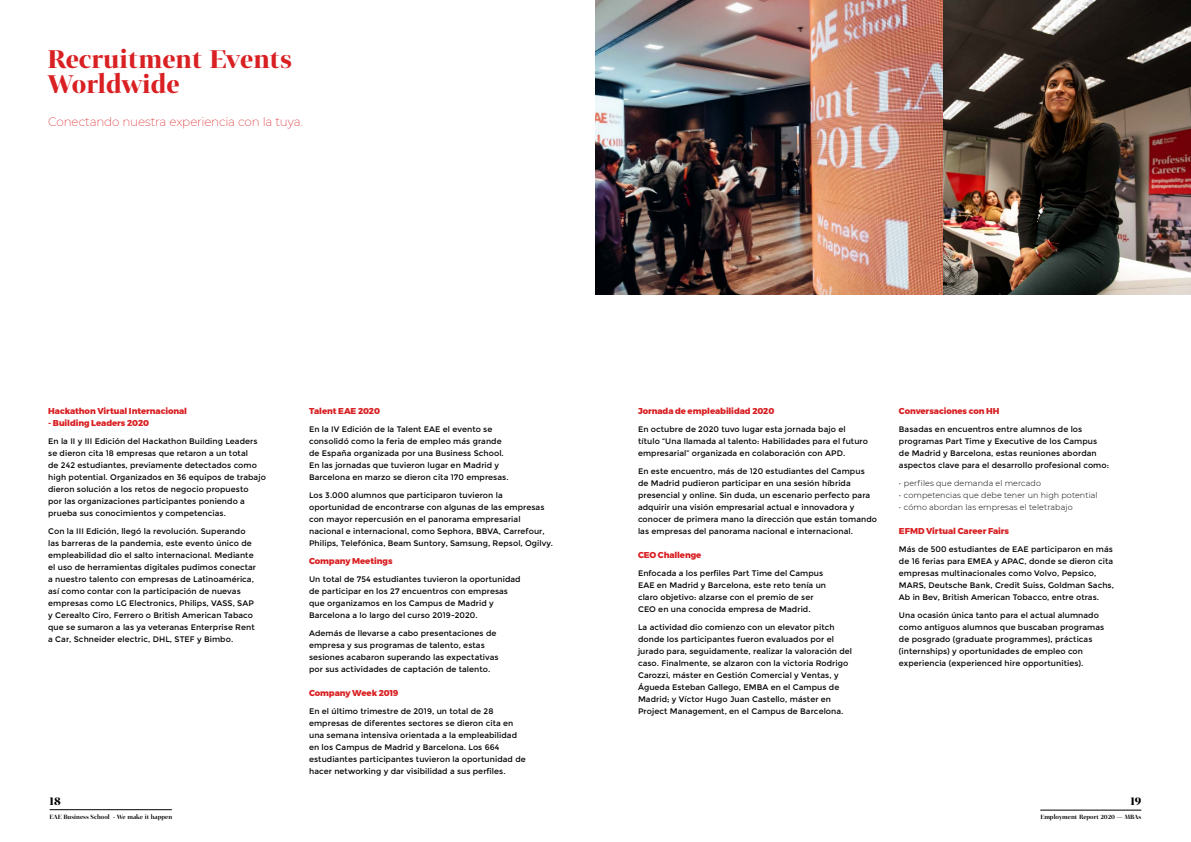
<style>
.page{position:relative;width:1191px;height:842px;background:#fff}
.page>*{position:absolute;margin:0;border:0;box-sizing:border-box;transform-origin:0 0}
.t1{font:700 25px/25px "Tabac G1";color:#d92023}
.t2{font:200 12px "Montserrat";letter-spacing:-.015em;color:#d92023}
.t3{font:700 11px "Tabac G1";color:#000}
.t4{font:800 8.5px "Montserrat";letter-spacing:-.01em;color:#d92023}
.t5{font:8px/12px "Montserrat";letter-spacing:.01em;color:#000}
.t6{font:300 8px "Montserrat";letter-spacing:.01em;color:#000}
.t7{font:600 6px "Tabac G1";color:#000}
.s1{font-family:"Montserrat";font-weight:300}
</style>
<div class="page">
<img style="left:595px;top:0;width:348px;height:294px">
<img style="left:943px;top:0;width:248px;height:294px">
<hr style="left:1040px;top:810px;width:101px;height:1px;background:#000">
<hr style="left:50px;top:809px;width:122px;height:1px;background:#000">
<h1 class="t1" style="left:47px;top:46px;width:246px">Recruitment Events<br>Worldwide</h1>
<h2 class="t2" style="left:48px;top:114px;width:256px">Conectando nuestra experiencia con la tuya.</h2>
<p class="t4" style="left:48px;top:404px;width:140px">Hackathon Virtual Internacional</p>
<p class="t4" style="left:48px;top:416px;width:102px">- Building Leaders 2020</p>
<p class="t5" style="left:48px;top:435px;width:219px">En la II y III Edición del Hackathon Building Leaders se dieron cita 18 empresas que retaron a un total<br>de 242 estudiantes, previamente detectados como high potential. Organizados en 36 equipos de trabajo dieron solución a los retos de negocio propuesto<br>por las organizaciones participantes poniendo a prueba sus conocimientos y competencias.</p>
<p class="t5" style="left:48px;top:525px;width:209px">Con la III Edición, llegó la revolución. Superando las barreras de la pandemia, este evento único de empleabilidad dio el salto internacional. Mediante el uso de herramientas digitales pudimos conectar a nuestro talento con empresas de Latinoamérica, así como contar con la participación de nuevas empresas como LG Electronics, Philips, VASS, SAP y Cerealto Ciro, Ferrero o British American Tabaco que se sumaron a las ya veteranas Enterprise Rent a Car, Schneider electric, DHL, STEF y Bimbo.</p>
<h3 class="t3" style="left:50px;top:794px;width:13px">18</h3>
<p class="t7" style="left:50px;top:813px;width:124px">EAE Business School - We make it happen</p>
<p class="t4" style="left:309px;top:404px;width:72px">Talent EAE 2020</p>
<p class="t5" style="left:309px;top:423px;width:201px">En la IV Edición de la Talent EAE el evento se consolidó como la feria de empleo más grande de España organizada por una Business School.<br>En las jornadas que tuvieron lugar en Madrid y Barcelona en marzo se dieron cita 170 empresas.</p>
<p class="t5" style="left:309px;top:489px;width:245px">Los 3.000 alumnos que participaron tuvieron la oportunidad de encontrarse con algunas de las empresas con mayor repercusión en el panorama empresarial nacional e internacional, como Sephora, BBVA, Carrefour, Philips, Telefónica, Beam Suntory, Samsung, Repsol, Ogilvy.</p>
<p class="t4" style="left:309px;top:554px;width:85px">Company Meetings</p>
<p class="t5" style="left:309px;top:573px;width:213px">Un total de 754 estudiantes tuvieron la oportunidad de participar en los 27 encuentros con empresas que organizamos en los Campus de Madrid y Barcelona a lo largo del curso 2019-2020.</p>
<p class="t5" style="left:309px;top:627px;width:191px">Además de llevarse a cabo presentaciones de empresa y sus programas de talento, estas sesiones acabaron superando las expectativas por sus actividades de captación de talento.</p>
<p class="t4" style="left:309px;top:686px;width:91px">Company Week 2019</p>
<p class="t5" style="left:309px;top:705px;width:218px">En el último trimestre de 2019, un total de 28 empresas de diferentes sectores se dieron cita en una semana intensiva orientada a la empleabilidad en los Campus de Madrid y Barcelona. Los 664 estudiantes participantes tuvieron la oportunidad de hacer networking y dar visibilidad a sus perfiles.</p>
<p class="t4" style="left:638px;top:404px;width:138px">Jornada de empleabilidad 2020</p>
<p class="t5" style="left:638px;top:423px;width:231px">En octubre de 2020 tuvo lugar esta jornada bajo el título “Una llamada al talento: Habilidades para el futuro empresarial” organizada en colaboración con APD.</p>
<p class="t5" style="left:638px;top:465px;width:240px">En este encuentro, más de 120 estudiantes del Campus de Madrid pudieron participar en una sesión híbrida presencial y online. Sin duda, un escenario perfecto para adquirir una visión empresarial actual e innovadora y conocer de primera mano la dirección que están tomando las empresas del panorama nacional e internacional.</p>
<p class="t4" style="left:638px;top:548px;width:65px">CEO Challenge</p>
<p class="t5" style="left:638px;top:567px;width:190px">Enfocada a los perfiles Part Time del Campus EAE en Madrid y Barcelona, este reto tenía un claro objetivo: alzarse con el premio de ser CEO en una conocida empresa de Madrid.</p>
<p class="t5" style="left:638px;top:621px;width:216px">La actividad dio comienzo con un elevator pitch donde los participantes fueron evaluados por el jurado para, seguidamente, realizar la valoración del caso. Finalmente, se alzaron con la victoria Rodrigo Carozzi, máster en Gestión Comercial y Ventas, y Águeda Esteban Gallego, EMBA en el Campus de Madrid; y Víctor Hugo Juan Castello, máster en Project Management, en el Campus de Barcelona.</p>
<p class="t4" style="left:899px;top:404px;width:102px">Conversaciones con HH</p>
<p class="t5" style="left:899px;top:423px;width:212px">Basadas en encuentros entre alumnos de los programas Part Time y Executive de los Campus de Madrid y Barcelona, estas reuniones abordan aspectos clave para el desarrollo profesional como:</p>
<p class="t6" style="left:899px;top:478px;width:144px">• perfiles que demanda el mercado</p>
<p class="t6" style="left:899px;top:490px;width:200px">• competencias que debe tener un high potential</p>
<p class="t6" style="left:899px;top:502px;width:175px">• cómo abordan las empresas el teletrabajo</p>
<p class="t4" style="left:899px;top:524px;width:112px">EFMD Virtual Career Fairs</p>
<p class="t5" style="left:899px;top:543px;width:217px">Más de 500 estudiantes de EAE participaron en más de 16 ferias para EMEA y APAC, donde se dieron cita empresas multinacionales como Volvo, Pepsico, MARS, Deutsche Bank, Credit Suiss, Goldman Sachs, Ab in Bev, British American Tobacco, entre otras.</p>
<p class="t5" style="left:899px;top:609px;width:207px">Una ocasión única tanto para el actual alumnado como antiguos alumnos que buscaban programas de posgrado (graduate programmes), prácticas (internships) y oportunidades de empleo con experiencia (experienced hire opportunities).</p>
<h3 class="t3" style="left:1130px;top:794px;width:12px">19</h3>
<p class="t7" style="left:1040px;top:813px;width:102px">Employment Report 2020 <span class="s1">―</span> MBAs</p>
</div>
